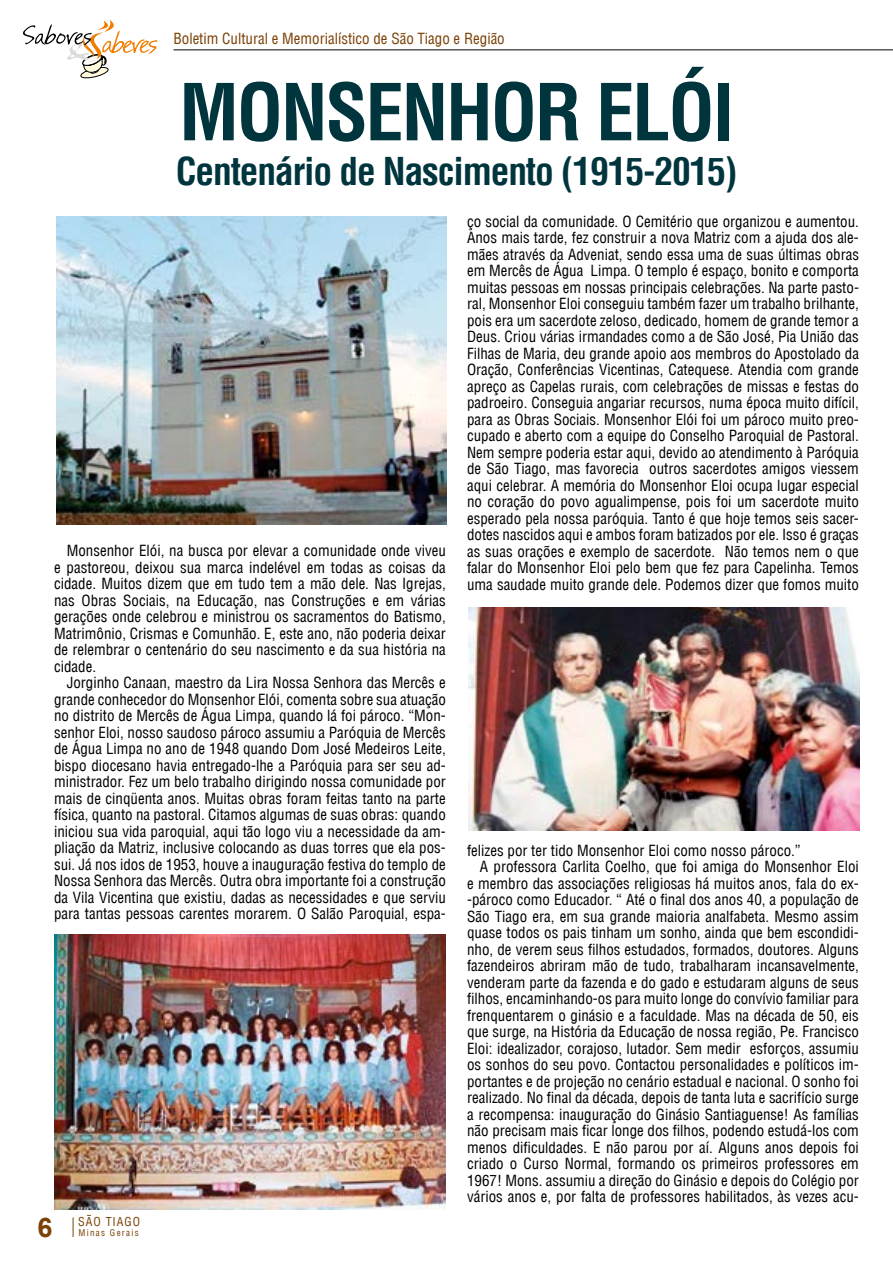
<style>
.page{position:relative;width:893px;height:1263px;background:#fff}
.page>*{position:absolute;margin:0;border:0;box-sizing:border-box;transform-origin:0 0}
.t1{font:700 condensed 76.5px "Helvetica LT";letter-spacing:-.03em;color:#00353e}
.t2{font:700 condensed 37.5px "Helvetica LT";letter-spacing:-.03em;color:#00353e}
.t3{font:700 27px "Arial";color:#7b4206}
.t4{font:condensed 15px/16.5px "Helvetica LT";color:#000;text-align:justify}
.t5{font:condensed 15px "Helvetica LT";color:#7b4206}
.t6{font:condensed 12px "Helvetica LT";letter-spacing:.08em;color:#7b4206}
.t7{font:condensed 9px "Helvetica LT";letter-spacing:.14em;color:#7b4206}
</style>
<div class="page">
<svg style="left:23px;top:20px;width:134px;height:59px"></svg>
<hr style="left:173px;top:49px;width:720px;height:1px;background:#000">
<svg style="left:73px;top:1217px;width:1px;height:20px"></svg>
<img style="left:54px;top:934px;width:392px;height:275px">
<img style="left:56px;top:217px;width:390px;height:307px">
<img style="left:468px;top:607px;width:391px;height:223px">
<p class="t5" style="left:173px;top:29px;width:333px">Boletim Cultural e Memorialístico de São Tiago e Região</p>
<h1 class="t1" style="left:179px;top:64px;width:556px">MONSENHOR ELÓI</h1>
<h2 class="t2" style="left:176px;top:148px;width:563px">Centenário de Nascimento (1915-2015)</h2>
<p class="t4" style="left:467px;top:213px;width:393px">ço social da comunidade. O Cemitério que organizou e aumentou.<br>Anos mais tarde, fez construir a nova Matriz com a ajuda dos ale&shy;mães através da Adveniat, sendo essa uma de suas últimas obras em Mercês de Água Limpa. O templo é espaço, bonito e comporta muitas pessoas em nossas principais celebrações. Na parte pasto&shy;ral, Monsenhor Eloi conseguiu também fazer um trabalho brilhante, pois era um sacerdote zeloso, dedicado, homem de grande temor a Deus. Criou várias irmandades como a de São José, Pia União das Filhas de Maria, deu grande apoio aos membros do Apostolado da Oração, Conferências Vicentinas, Catequese. Atendia com grande apreço as Capelas rurais, com celebrações de missas e festas do padroeiro. Conseguia angariar recursos, numa época muito difícil, para as Obras Sociais. Monsenhor Elói foi um pároco muito preo&shy;cupado e aberto com a equipe do Conselho Paroquial de Pastoral.<br>Nem sempre poderia estar aqui, devido ao atendimento à Paróquia de São Tiago, mas favorecia outros sacerdotes amigos viessem aqui celebrar. A memória do Monsenhor Eloi ocupa lugar especial no coração do povo agualimpense, pois foi um sacerdote muito esperado pela nossa paróquia. Tanto é que hoje temos seis sacer&shy;dotes nascidos aqui e ambos foram batizados por ele. Isso é graças as suas orações e exemplo de sacerdote. Não temos nem o que falar do Monsenhor Eloi pelo bem que fez para Capelinha. Temos uma saudade muito grande dele. Podemos dizer que fomos muito</p>
<p class="t4" style="left:54px;top:542px;width:393px;text-indent:13px">Monsenhor Elói, na busca por elevar a comunidade onde viveu e pastoreou, deixou sua marca indelével em todas as coisas da cidade. Muitos dizem que em tudo tem a mão dele. Nas Igrejas, nas Obras Sociais, na Educação, nas Construções e em várias gerações onde celebrou e ministrou os sacramentos do Batismo, Matrimônio, Crismas e Comunhão. E, este ano, não poderia deixar de relembrar o centenário do seu nascimento e da sua história na cidade.</p>
<p class="t4" style="left:54px;top:674px;width:393px;text-indent:13px">Jorginho Canaan, maestro da Lira Nossa Senhora das Mercês e grande conhecedor do Monsenhor Elói, comenta sobre sua atuação no distrito de Mercês de Água Limpa, quando lá foi pároco. “Mon&shy;senhor Eloi, nosso saudoso pároco assumiu a Paróquia de Mercês de Água Limpa no ano de 1948 quando Dom José Medeiros Leite, bispo diocesano havia entregado-lhe a Paróquia para ser seu ad&shy;ministrador. Fez um belo trabalho dirigindo nossa comunidade por mais de cinqüenta anos. Muitas obras foram feitas tanto na parte física, quanto na pastoral. Citamos algumas de suas obras: quando iniciou sua vida paroquial, aqui tão logo viu a necessidade da am&shy;pliação da Matriz, inclusive colocando as duas torres que ela pos&shy;sui. Já nos idos de 1953, houve a inauguração festiva do templo de Nossa Senhora das Mercês. Outra obra importante foi a construção da Vila Vicentina que existiu, dadas as necessidades e que serviu para tantas pessoas carentes morarem. O Salão Paroquial, espa-</p>
<p class="t4" style="left:467px;top:842px;width:335px">felizes por ter tido Monsenhor Eloi como nosso pároco.”</p>
<p class="t4" style="left:480px;top:858px;width:381px">A professora Carlita Coelho, que foi amiga do Monsenhor Eloi</p>
<p class="t4" style="left:467px;top:875px;width:393px">e membro das associações religiosas há muitos anos, fala do ex-</p>
<p class="t4" style="left:467px;top:891px;width:393px">-pároco como Educador. “ Até o final dos anos 40, a população de</p>
<p class="t4" style="left:467px;top:908px;width:393px">São Tiago era, em sua grande maioria analfabeta. Mesmo assim</p>
<p class="t4" style="left:467px;top:924px;width:393px">quase todos os pais tinham um sonho, ainda que bem escondidi-</p>
<p class="t4" style="left:467px;top:941px;width:393px">nho, de verem seus filhos estudados, formados, doutores. Alguns</p>
<p class="t4" style="left:467px;top:957px;width:393px">fazendeiros abriram mão de tudo, trabalharam incansavelmente,</p>
<p class="t4" style="left:467px;top:974px;width:393px">venderam parte da fazenda e do gado e estudaram alguns de seus</p>
<p class="t4" style="left:467px;top:990px;width:393px">filhos, encaminhando-os para muito longe do convívio familiar para</p>
<p class="t4" style="left:467px;top:1007px;width:393px">frenquentarem o ginásio e a faculdade. Mas na década de 50, eis</p>
<p class="t4" style="left:467px;top:1023px;width:393px">que surge, na História da Educação de nossa região, Pe. Francisco</p>
<p class="t4" style="left:467px;top:1040px;width:393px">Eloi: idealizador, corajoso, lutador. Sem medir esforços, assumiu</p>
<p class="t4" style="left:467px;top:1056px;width:393px">os sonhos do seu povo. Contactou personalidades e políticos im-</p>
<p class="t4" style="left:467px;top:1073px;width:393px">portantes e de projeção no cenário estadual e nacional. O sonho foi</p>
<p class="t4" style="left:467px;top:1089px;width:393px">realizado. No final da década, depois de tanta luta e sacrifício surge</p>
<p class="t4" style="left:467px;top:1106px;width:393px">a recompensa: inauguração do Ginásio Santiaguense! As famílias</p>
<p class="t4" style="left:467px;top:1122px;width:393px">não precisam mais ficar longe dos filhos, podendo estudá-los com</p>
<p class="t4" style="left:467px;top:1139px;width:393px">menos dificuldades. E não parou por aí. Alguns anos depois foi</p>
<p class="t4" style="left:467px;top:1155px;width:393px">criado o Curso Normal, formando os primeiros professores em</p>
<p class="t4" style="left:467px;top:1172px;width:393px">1967! Mons. assumiu a direção do Ginásio e depois do Colégio por</p>
<p class="t4" style="left:467px;top:1188px;width:393px">vários anos e, por falta de professores habilitados, às vezes acu-</p>
<h3 class="t3" style="left:38px;top:1209px;width:17px">6</h3>
<p class="t6" style="left:78px;top:1214px;width:64px">SÃO TIAGO</p>
<p class="t7" style="left:79px;top:1227px;width:62px">Minas Gerais</p>
</div>
